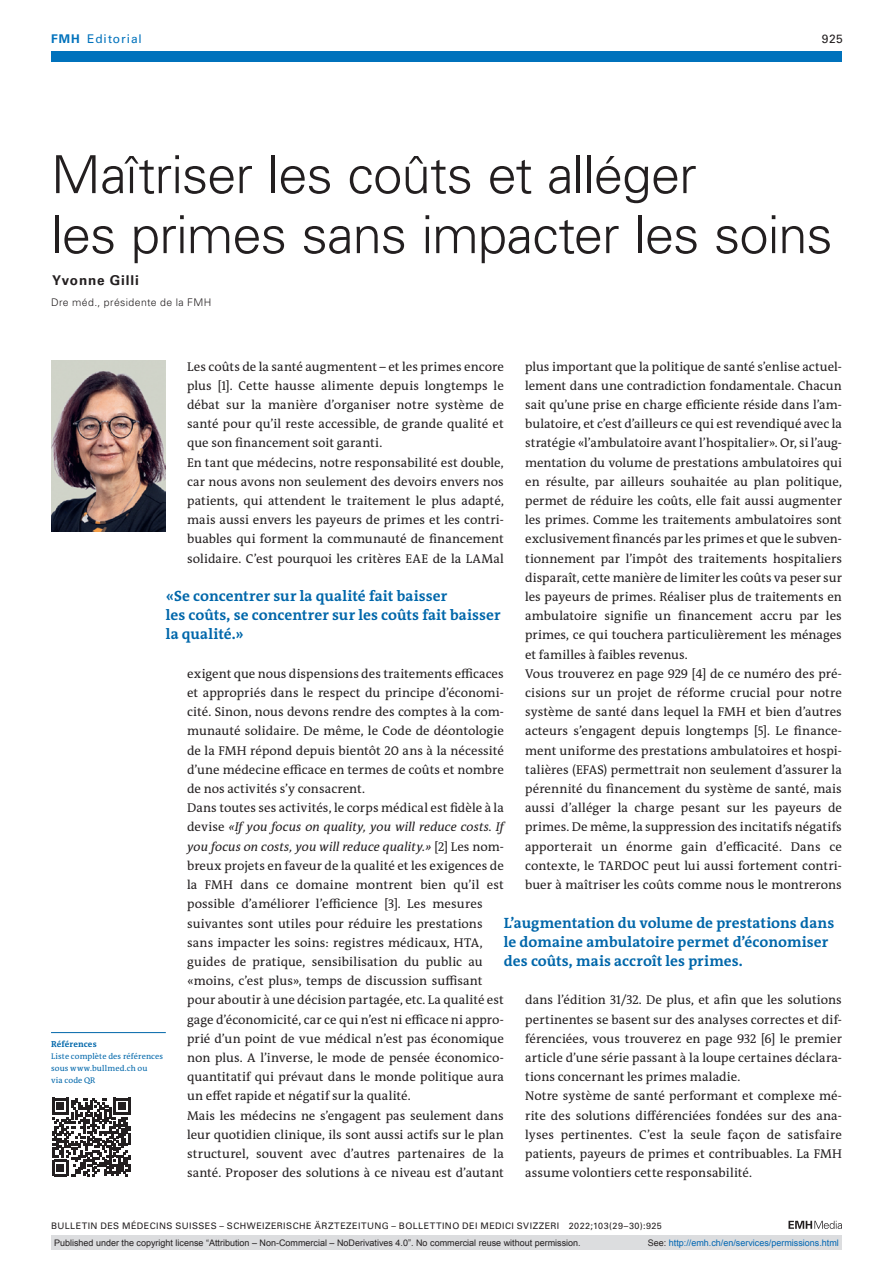
<style>
.page{position:relative;width:893px;height:1263px;background:#fff}
.page>*{position:absolute;margin:0;border:0;box-sizing:border-box;transform-origin:0 0}
.article-title{font:300 52.5px/60px "Univers LT Std";letter-spacing:-.015em;color:#231f20}
.catchwords{font:700 15px/19.2px "The Antiqua B W7";letter-spacing:.005em;color:#0067aa}
.author-notes{font:700 13.5px "Univers LT Std";letter-spacing:.065em;color:#231f20}
.section-pn{font:12.75px/19.2px "The Antiqua B W5 Plain";letter-spacing:.005em;color:#231f20;text-align:justify}
.ressort{font:12px "Univers LT Std";letter-spacing:.08em;color:#0072bc}
.ressort-2{font:12px "Univers LT Std";color:#231f20}
.aff{font:300 10.5px "Univers LT Std";letter-spacing:.04em;color:#231f20}
.t1{font:9px "Arial";color:#231f20}
.fusszeile{font:9px "Univers LT Std";letter-spacing:.05em;color:#231f20}
.t2{font:9px "Arial";color:#0066b3}
.online-ref-title{font:700 8.7px "The Antiqua B W7";letter-spacing:.02em;color:#0067aa}
.online-ref{font:8.25px/12px "The Antiqua B W5 Plain";letter-spacing:.02em;color:#0067aa}
.s1{font-weight:700}
.s2{font-style:italic}
.s3{color:#231f20}
</style>
<div class="page">
<svg style="left:788px;top:1221px;width:54px;height:8px"></svg>
<img style="left:51px;top:361px;width:115px;height:170px">
<hr style="left:51px;top:1032px;width:115px;height:1px;background:#0067aa">
<svg style="left:52px;top:1098px;width:78px;height:78px"></svg>
<div style="left:51px;top:51px;width:791px;height:11px;background:#0072bc"></div>
<div style="left:51px;top:1235px;width:791px;height:15px;background:#dcdddf"></div>
<p class="ressort" style="left:51px;top:31px;width:92px"><span class="s1">FMH</span> Editorial</p>
<p class="ressort-2" style="left:822px;top:31px;width:22px">925</p>
<p class="article-title" style="left:51px;top:145px;width:783px">Maîtriser les coûts et alléger<br>les primes sans impacter les soins</p>
<p class="author-notes" style="left:52px;top:272px;width:88px">Yvonne Gilli</p>
<p class="aff" style="left:51px;top:296px;width:162px">Dre méd., présidente de la FMH</p>
<p class="section-pn" style="left:187px;top:357px;width:318px">Les coûts de la santé augmentent – et les primes encore plus [1]. Cette hausse alimente depuis longtemps le débat sur la manière d’organiser notre système de santé pour qu’il reste accessible, de grande qualité et que son financement soit garanti.</p>
<p class="section-pn" style="left:187px;top:453px;width:318px">En tant que médecins, notre responsabilité est double, car nous avons non seulement des devoirs envers nos patients, qui attendent le traitement le plus adapté, mais aussi envers les payeurs de primes et les contri&shy;buables qui forment la communauté de financement solidaire. C’est pourquoi les critères EAE de la LAMal</p>
<p class="section-pn" style="left:525px;top:357px;width:318px">plus important que la politique de santé s’enlise actuel&shy;lement dans une contradiction fondamentale. Chacun sait qu’une prise en charge efficiente réside dans l’am&shy;bulatoire, et c’est d’ailleurs ce qui est revendiqué avec la stratégie «l’ambulatoire avant l’hospitalier». Or, si l’aug&shy;mentation du volume de prestations ambulatoires qui en résulte, par ailleurs souhaitée au plan politique, permet de réduire les coûts, elle fait aussi augmenter les primes. Comme les traitements ambulatoires sont exclusivement financés par les primes et que le subven&shy;tionnement par l’impôt des traitements hospitaliers disparaît, cette manière de limiter les coûts va peser sur les payeurs de primes. Réaliser plus de traitements en ambulatoire signifie un financement accru par les primes, ce qui touchera particulièrement les ménages et familles à faibles revenus.</p>
<p class="section-pn" style="left:525px;top:664px;width:318px">Vous trouverez en page 929 [4] de ce numéro des pré&shy;cisions sur un projet de réforme crucial pour notre système de santé dans lequel la FMH et bien d’autres acteurs s’engagent depuis longtemps [5]. Le finance&shy;ment uniforme des prestations ambulatoires et hospi&shy;talières (EFAS) permettrait non seulement d’assurer la pérennité du financement du système de santé, mais aussi d’alléger la charge pesant sur les payeurs de primes. De même, la suppression des incitatifs négatifs apporterait un énorme gain d’efficacité. Dans ce contexte, le TARDOC peut lui aussi fortement contri&shy;buer à maîtriser les coûts comme nous le montrerons</p>
<p class="catchwords" style="left:166px;top:586px;width:336px">«Se concentrer sur la qualité fait baisser<br>les coûts, se concentrer sur les coûts fait baisser la qualité.»</p>
<p class="section-pn" style="left:187px;top:664px;width:318px">exigent que nous dispensions des traitements efficaces et appropriés dans le respect du principe d’économi&shy;cité. Sinon, nous devons rendre des comptes à la com&shy;munauté solidaire. De même, le Code de déontologie de la FMH répond depuis bientôt 20 ans à la nécessité d’une médecine efficace en termes de coûts et nombre de nos activités s’y consacrent.</p>
<p class="section-pn" style="left:187px;top:798px;width:318px;text-align:left">Dans toutes ses activités, le corps médical est fidèle à la devise <span class="s2">«If you focus on quality, you will reduce costs. If you focus on costs, you will reduce quality.»</span> [2] Les nom&shy;breux projets en faveur de la qualité et les exigences de la FMH dans ce domaine montrent bien qu’il est possible d’améliorer l’efficience [3]. Les mesures suivantes sont utiles pour réduire les prestations sans impacter les soins: registres médicaux, HTA, guides de pratique, sensibilisation du public au «moins, c’est plus», temps de discussion suffisant pour aboutir à une décision partagée, etc. La qualité est gage d’économicité, car ce qui n’est ni efficace ni appro&shy;prié d’un point de vue médical n’est pas économique non plus. A l’inverse, le mode de pensée économico&shy;quantitatif qui prévaut dans le monde politique aura un effet rapide et négatif sur la qualité.</p>
<p class="section-pn" style="left:187px;top:1106px;width:318px">Mais les médecins ne s’engagent pas seulement dans leur quotidien clinique, ils sont aussi actifs sur le plan structurel, souvent avec d’autres partenaires de la santé. Proposer des solutions à ce niveau est d’autant</p>
<p class="catchwords" style="left:504px;top:913px;width:332px">L’augmentation du volume de prestations dans le domaine ambulatoire permet d’économiser des coûts, mais accroît les primes.</p>
<p class="section-pn" style="left:525px;top:990px;width:318px">dans l’édition 31/32. De plus, et afin que les solutions pertinentes se basent sur des analyses correctes et dif&shy;férenciées, vous trouverez en page 932 [6] le premier article d’une série passant à la loupe certaines déclara&shy;tions concernant les primes maladie.</p>
<p class="section-pn" style="left:525px;top:1086px;width:318px">Notre système de santé performant et complexe mé&shy;rite des solutions différenciées fondées sur des ana&shy;lyses pertinentes. C’est la seule façon de satisfaire patients, payeurs de primes et contribuables. La FMH assume volontiers cette responsabilité.</p>
<p class="online-ref-title" style="left:51px;top:1038px;width:47px">Références</p>
<p class="online-ref" style="left:51px;top:1050px;width:114px">Liste complète des références sous www.bullmed.ch ou<br>via code QR</p>
<p class="fusszeile" style="left:51px;top:1220px;width:612px">BULLETIN DES MÉDECINS SUISSES – SCHWEIZERISCHE ÄRZTEZEITUNG – BOLLETTINO DEI MEDICI SVIZZERI 2022;103(29–30):925</p>
<p class="t1" style="left:54px;top:1237px;width:528px">Published under the copyright license “Attribution – Non-Commercial – NoDerivatives 4.0”. No commercial reuse without permission.</p>
<p class="t2" style="left:648px;top:1237px;width:193px"><span class="s3">See:</span> http://emh.ch/en/services/permissions.html</p>
</div>
